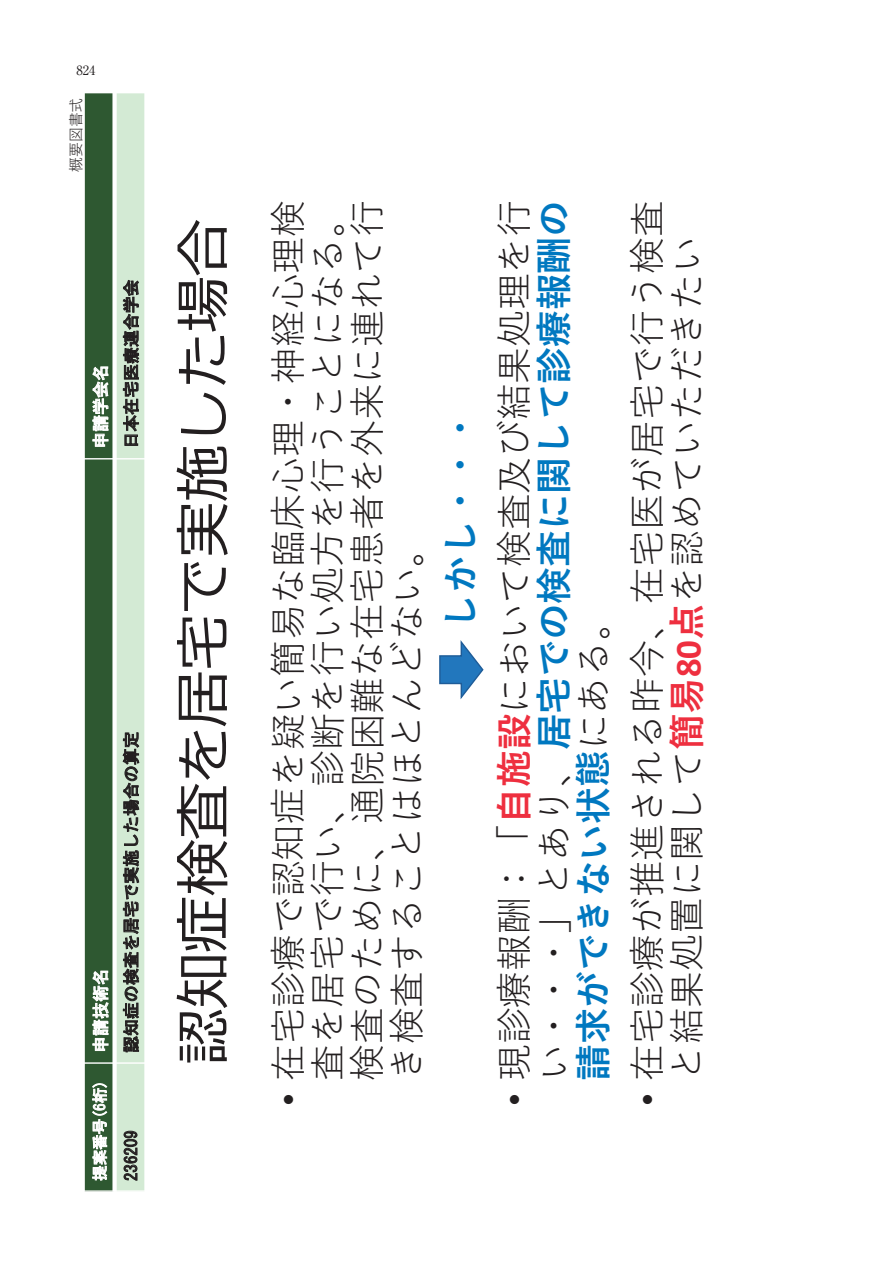
<style>
.page{position:relative;width:893px;height:1263px;background:#fff}
.page>*{position:absolute;margin:0;border:0;box-sizing:border-box;transform-origin:0 0}
.t1{font:56.4px "Meiryo";color:#231f20}
.t2{font:36.75px/39.6px "Yu Gothic";color:#231f20;text-align:justify}
.t3{font:700 36.75px "Yu Gothic";color:#0078c0}
.t4{font:16.95px "MS Gothic";color:#231f20}
.t5{font:16.95px "MS Gothic";color:#fff}
.t6{font:15.6px "MS Gothic";color:#fff}
.t7{font:14.85px "Yu Gothic";color:#231f20}
.t8{font:12.75px "Ryumin Pro";color:#231f20}
.s1{font-family:"Arial"}
.s2{font-weight:700;color:#ee2f3f}
.s3{font-weight:700;color:#0078c0}
.s4{font-family:"Calibri";font-weight:700;color:#ee2f3f}
</style>
<div class="page">
<svg style="left:439px;top:640px;width:45px;height:59px"></svg>
<div style="left:84px;top:1063px;width:31px;height:128px;background:#2e5831"></div>
<div style="left:84px;top:459px;width:31px;height:604px;background:#2e5831"></div>
<div style="left:84px;top:93px;width:31px;height:366px;background:#2e5831"></div>
<div style="left:115px;top:1063px;width:30px;height:128px;background:#d3ead4"></div>
<div style="left:115px;top:459px;width:30px;height:604px;background:#d3ead4"></div>
<div style="left:115px;top:93px;width:30px;height:366px;background:#d3ead4"></div>
<hr style="left:83px;top:1062px;width:63px;height:2px;background:#fff">
<hr style="left:83px;top:458px;width:63px;height:1px;background:#fff">
<div style="left:112px;top:92px;width:5px;height:1100px;background:#fff"></div>
<hr style="left:83px;top:1190px;width:63px;height:2px;background:#fff">
<hr style="left:83px;top:92px;width:2px;height:1100px;background:#fff">
<hr style="left:144px;top:92px;width:2px;height:1100px;background:#fff">
<p class="t8" style="left:77px;top:60px;width:21px">824</p>
<p class="t7" style="left:62px;top:172px;width:76px;rotate:-90deg">概要図書式</p>
<p class="t5" style="left:92px;top:449px;width:86px;rotate:-90deg">申請学会名</p>
<p class="t4" style="left:123px;top:449px;width:171px;rotate:-90deg">日本在宅医療連合学会</p>
<p class="t5" style="left:92px;top:1053px;width:86px;rotate:-90deg">申請技術名</p>
<p class="t6" style="left:92px;top:1181px;width:103px;rotate:-90deg">提案番号(6桁)</p>
<p class="t4" style="left:123px;top:1053px;width:323px;rotate:-90deg">認知症の検査を居宅で実施した場合の算定</p>
<p class="t4" style="left:123px;top:1181px;width:52px;rotate:-90deg">236209</p>
<p class="t1" style="left:164px;top:1065px;width:847px;rotate:-90deg">認知症検査を居宅で実施した場合</p>
<p class="t2" style="left:264px;top:1081px;width:882px;text-indent:-25px;rotate:-90deg"><span class="s1">•</span> 在宅診療で認知症を疑い簡易な臨床心理・神経心理検査を居宅で行い、診断を行い処方を行うことになる。検査のために、通院困難な在宅患者を外来に連れて行き検査することはほとんどない。</p>
<p class="t3" style="left:440px;top:630px;width:222px;rotate:-90deg">しかし・・・</p>
<p class="t2" style="left:490px;top:1081px;width:882px;text-indent:-25px;rotate:-90deg"><span class="s1">•</span> 現診療報酬：「<span class="s2">自施設</span>において検査及び結果処理を行い・・・」とあり、<span class="s3">居宅での検査に関して診療報酬の請求ができない状態</span>にある。</p>
<p class="t2" style="left:623px;top:1106px;width:907px;text-align:center;rotate:-90deg"><span class="s1">•</span> 在宅診療が推進される昨今、在宅医が居宅で行う検査と結果処置に関して<span class="s2">簡易</span><span class="s4">80</span><span class="s2">点</span>を認めていただきたい</p>
</div>
